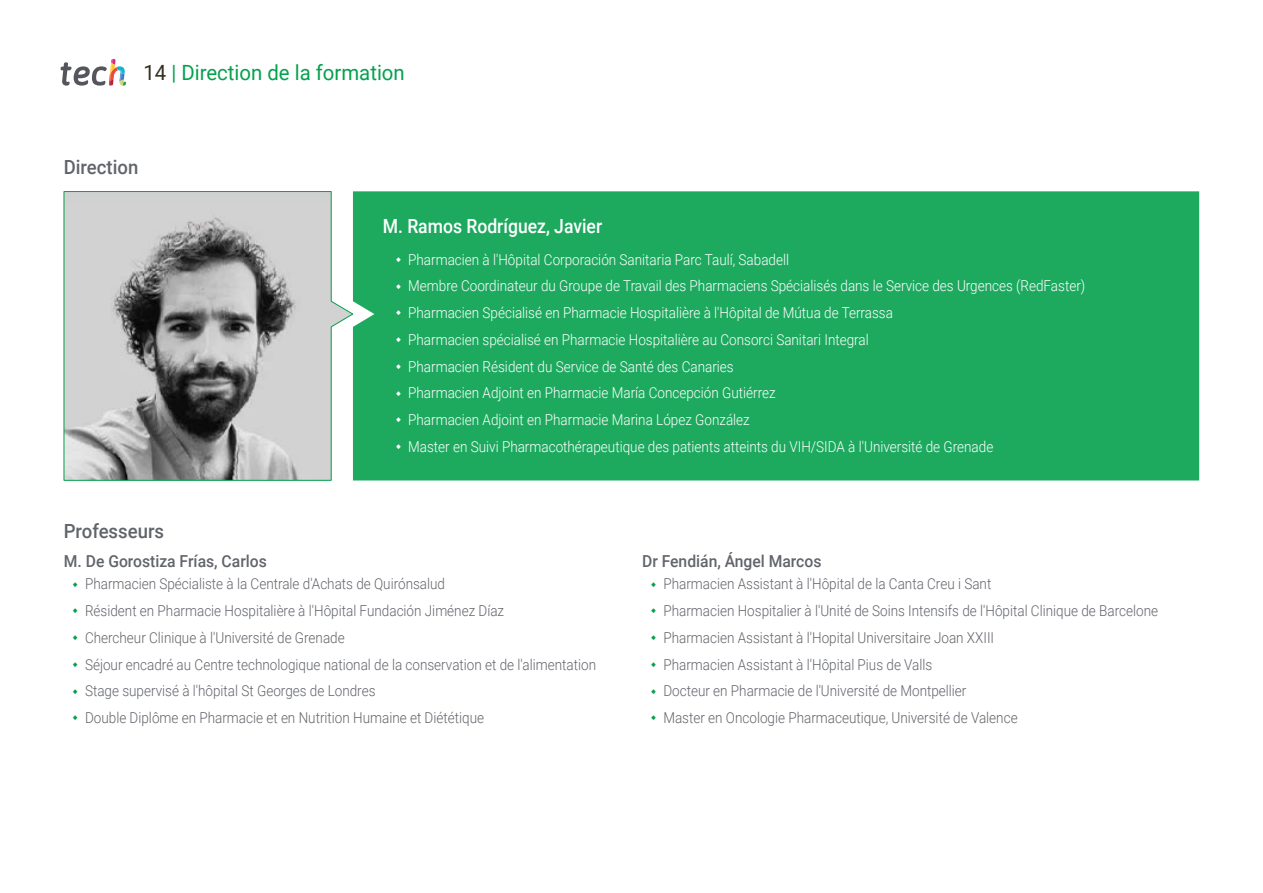
<style>
.page{position:relative;width:1263px;height:893px;background:#fff}
.page>*{position:absolute;margin:0;border:0;box-sizing:border-box;transform-origin:0 0}
.t1{font:21px "Roboto";color:#04a14d}
.t2{font:500 19.5px "Roboto";color:#fff;scale:.9 1}
.t3{font:500 19.5px "Roboto";color:#61646a;scale:.95 1}
.t4{font:500 16.5px "Roboto";color:#61646a;scale:.95 1}
.t5{font:300 15px/26.7px "Roboto";color:#61646a;scale:.9 1}
.t6{font:300 15px/26.7px "Roboto";color:#fff;scale:.9 1}
.s1{color:#312e20}
</style>
<div class="page">
<svg style="left:61px;top:59px;width:65px;height:27px"></svg>
<div style="left:353px;top:191px;width:846px;height:289px;background:#1daa5f"></div>
<svg style="left:64px;top:191px;width:289px;height:290px;background:#afb1b0"></svg>
<svg style="left:396px;top:257px;width:5px;height:5px"></svg>
<svg style="left:396px;top:284px;width:5px;height:5px"></svg>
<svg style="left:396px;top:310px;width:5px;height:5px"></svg>
<svg style="left:396px;top:337px;width:5px;height:5px"></svg>
<svg style="left:396px;top:364px;width:5px;height:5px"></svg>
<svg style="left:396px;top:391px;width:5px;height:5px"></svg>
<svg style="left:396px;top:417px;width:5px;height:5px"></svg>
<svg style="left:396px;top:444px;width:5px;height:5px"></svg>
<h1 class="t1" style="left:144px;top:57px;width:263px"><span class="s1">14</span> | Direction de la formation</h1>
<h2 class="t3" style="left:64px;top:154px;width:80px">Direction</h2>
<h2 class="t2" style="left:383px;top:212px;width:245px">M. Ramos Rodríguez, Javier</h2>
<p class="t6" style="left:408px;top:245px;width:754px">Pharmacien à l'Hôpital Corporación Sanitaria Parc Taulí, Sabadell<br>Membre Coordinateur du Groupe de Travail des Pharmaciens Spécialisés dans le Service des Urgences (RedFaster)<br>Pharmacien Spécialisé en Pharmacie Hospitalière à l'Hôpital de Mútua de Terrassa<br>Pharmacien spécialisé en Pharmacie Hospitalière au Consorci Sanitari Integral<br>Pharmacien Résident du Service de Santé des Canaries<br>Pharmacien Adjoint en Pharmacie María Concepción Gutiérrez<br>Pharmacien Adjoint en Pharmacie Marina López González<br>Master en Suivi Pharmacothérapeutique des patients atteints du VIH/SIDA à l'Université de Grenade</p>
<h2 class="t3" style="left:64px;top:517px;width:107px">Professeurs</h2>
<p class="t4" style="left:64px;top:550px;width:215px">M. De Gorostiza Frías, Carlos</p>
<p class="t5" style="left:85px;top:570px;width:569px">Pharmacien Spécialiste à la Centrale d'Achats de Quirónsalud<br>Résident en Pharmacie Hospitalière à l'Hôpital Fundación Jiménez Díaz<br>Chercheur Clinique à l'Université de Grenade<br>Séjour encadré au Centre technologique national de la conservation et de l'alimentation Stage supervisé à l'hôpital St Georges de Londres<br>Double Diplôme en Pharmacie et en Nutrition Humaine et Diététique</p>
<p class="t4" style="left:642px;top:550px;width:190px">Dr Fendián, Ángel Marcos</p>
<p class="t5" style="left:663px;top:570px;width:551px">Pharmacien Assistant à l'Hôpital de la Canta Creu i Sant<br>Pharmacien Hospitalier à l'Unité de Soins Intensifs de l'Hôpital Clinique de Barcelone Pharmacien Assistant à l'Hopital Universitaire Joan XXIII<br>Pharmacien Assistant à l'Hôpital Pius de Valls<br>Docteur en Pharmacie de l'Université de Montpellier<br>Master en Oncologie Pharmaceutique, Université de Valence</p>
</div>
